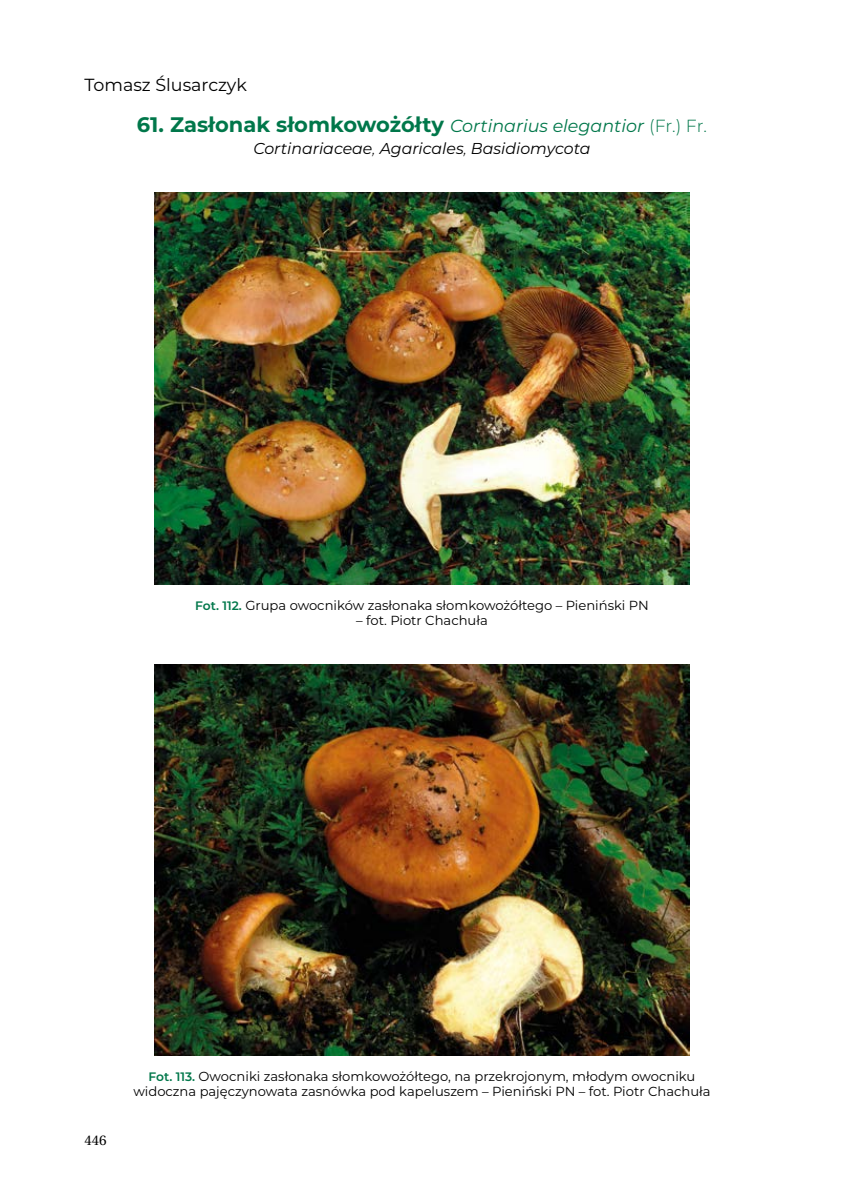
<style>
.page{position:relative;width:844px;height:1191px;background:#fff}
.page>*{position:absolute;margin:0;border:0;box-sizing:border-box;transform-origin:0 0}
.t1{font:700 21px "Montserrat";color:#00774a}
.t2{font:17.5px "Montserrat";color:#000}
.t3{font:italic 15.75px "Montserrat";color:#000}
.t4{font:14px "Heuristica";color:#000}
.t5{font:13.12px/15.8px "Montserrat";color:#000;text-align:center}
.s1{font-weight:400;font-style:italic;font-size:17.5px}
.s2{font-weight:300;font-size:17.5px}
.s3{font-weight:300}
.s4{font-weight:600;font-size:12.25px;color:#00774a}
</style>
<div class="page">
<img style="left:154px;top:192px;width:535px;height:392px">
<img style="left:154px;top:664px;width:535px;height:391px">
<h2 class="t2" style="left:84px;top:73px;width:164px">Tomasz Ślusarczyk</h2>
<h1 class="t1" style="left:137px;top:109px;width:571px">61. Zasłonak słomkowożółty <span class="s1">Cortinarius elegantior</span> <span class="s2">(Fr.) Fr.</span></h1>
<p class="t3" style="left:253px;top:138px;width:338px">Cortinariaceae<span class="s3">,</span> Agaricales<span class="s3">,</span> Basidiomycota</p>
<p class="t5" style="left:195px;top:596px;width:455px"><span class="s4">Fot. 112.</span> Grupa owocników zasłonaka słomkowożółtego – Pieniński PN</p>
<p class="t5" style="left:356px;top:612px;width:133px">– fot. Piotr Chachuła</p>
<p class="t4" style="left:84px;top:1129px;width:24px">446</p>
<p class="t5" style="left:133px;top:1067px;width:578px"><span class="s4">Fot. 113.</span> Owocniki zasłonaka słomkowożółtego, na przekrojonym, młodym owocniku widoczna pajęczynowata zasnówka pod kapeluszem – Pieniński PN – fot. Piotr Chachuła</p>
</div>
